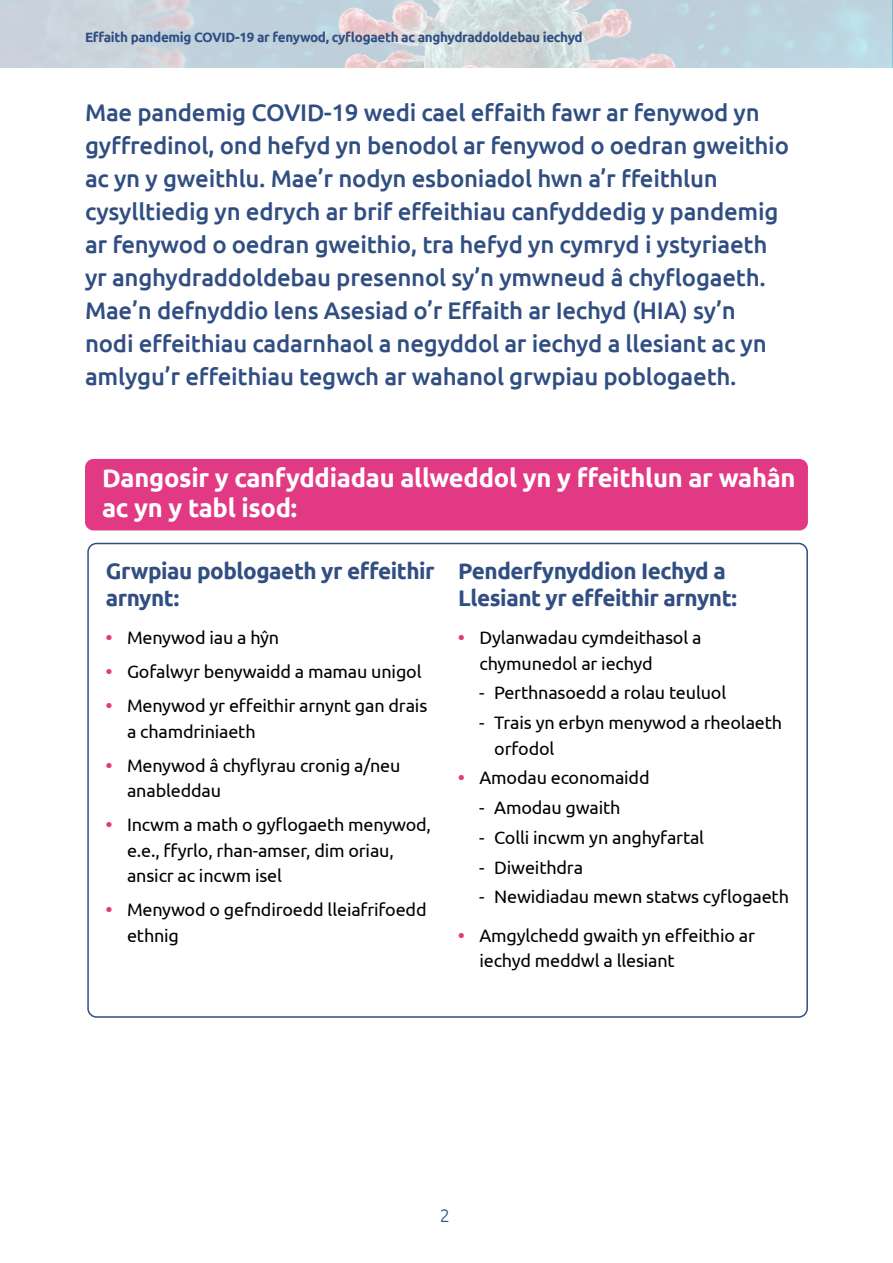
<style>
.page{position:relative;width:893px;height:1263px;background:#fff}
.page>*{position:absolute;margin:0;border:0;box-sizing:border-box;transform-origin:0 0}
.Headings{font:700 25.5px/30px "Ubuntu";letter-spacing:-.01em;color:#fff}
.t1{font:500 24px/33px "Ubuntu";letter-spacing:-.01em;color:#304e82}
.Sub_headings{font:700 22.5px/27px "Ubuntu";letter-spacing:-.02em;color:#304e82}
.t2{font:18px/25.5px "Ubuntu";letter-spacing:-.01em;color:#000}
.t3{font:300 18px "Ubuntu";color:#304e82}
.t4{font:700 13.5px "Ubuntu";letter-spacing:-.025em;color:#304e82}
.s1{font-weight:700;color:#e13983}
</style>
<div class="page">
<img style="left:0;top:0;width:892px;height:67px">
<hr style="left:892px;top:0;width:1px;height:67px;background:#8cb9cb">
<div style="left:85px;top:459px;width:723px;height:71px;background:#e13983;border-radius:9px"></div>
<div style="left:87px;top:543px;width:721px;height:475px;border:2px solid #304e82;border-radius:9px"></div>
<p class="t4" style="left:85px;top:29px;width:499px">Effaith pandemig COVID-19 ar fenywod, cyflogaeth ac anghydraddoldebau iechyd</p>
<p class="t1" style="left:85px;top:95px;width:705px">Mae pandemig COVID-19 wedi cael effaith fawr ar fenywod yn gyffredinol, ond hefyd yn benodol ar fenywod o oedran gweithio ac yn y gweithlu. Mae’r nodyn esboniadol hwn a’r ffeithlun cysylltiedig yn edrych ar brif effeithiau canfyddedig y pandemig ar fenywod o oedran gweithio, tra hefyd yn cymryd i ystyriaeth yr anghydraddoldebau presennol sy’n ymwneud â chyflogaeth.<br>Mae’n defnyddio lens Asesiad o’r Effaith ar Iechyd (HIA) sy’n nodi effeithiau cadarnhaol a negyddol ar iechyd a llesiant ac yn amlygu’r effeithiau tegwch ar wahanol grwpiau poblogaeth.</p>
<p class="Headings" style="left:102px;top:463px;width:695px">Dangosir y canfyddiadau allweddol yn y ffeithlun ar wahân ac yn y tabl isod:</p>
<p class="Sub_headings" style="left:106px;top:557px;width:330px">Grwpiau poblogaeth yr effeithir arnynt:</p>
<p class="t2" style="left:106px;top:624px;width:175px"><span class="s1">•</span> Menywod iau a hŷn</p>
<p class="t2" style="left:106px;top:658px;width:317px"><span class="s1">•</span> Gofalwyr benywaidd a mamau unigol</p>
<p class="t2" style="left:127px;top:692px;width:302px;text-indent:-21px"><span class="s1">•</span> Menywod yr effeithir arnynt gan drais a chamdriniaeth</p>
<p class="t2" style="left:127px;top:752px;width:275px;text-indent:-21px"><span class="s1">•</span> Menywod â chyflyrau cronig a/neu anableddau</p>
<p class="t2" style="left:127px;top:811px;width:305px;text-indent:-21px"><span class="s1">•</span> Incwm a math o gyflogaeth menywod, e.e., ffyrlo, rhan-amser, dim oriau, ansicr ac incwm isel</p>
<p class="t2" style="left:127px;top:896px;width:301px;text-indent:-21px"><span class="s1">•</span> Menywod o gefndiroedd lleiafrifoedd ethnig</p>
<p class="Sub_headings" style="left:458px;top:557px;width:280px">Penderfynyddion Iechyd a<br>Llesiant yr effeithir arnynt:</p>
<p class="t2" style="left:479px;top:624px;width:223px;text-indent:-21px"><span class="s1">•</span> Dylanwadau cymdeithasol a chymunedol ar iechyd</p>
<p class="t2" style="left:479px;top:679px;width:248px">- Perthnasoedd a rolau teuluol</p>
<p class="t2" style="left:494px;top:709px;width:289px;text-indent:-15px">- Trais yn erbyn menywod a rheolaeth orfodol</p>
<p class="t2" style="left:458px;top:764px;width:193px"><span class="s1">•</span> Amodau economaidd</p>
<p class="t2" style="left:479px;top:794px;width:143px">- Amodau gwaith</p>
<p class="t2" style="left:479px;top:824px;width:226px">- Colli incwm yn anghyfartal</p>
<p class="t2" style="left:479px;top:854px;width:105px">- Diweithdra</p>
<p class="t2" style="left:479px;top:883px;width:311px">- Newidiadau mewn statws cyflogaeth</p>
<p class="t2" style="left:479px;top:922px;width:277px;text-indent:-21px"><span class="s1">•</span> Amgylchedd gwaith yn effeithio ar iechyd meddwl a llesiant</p>
<p class="t3" style="left:440px;top:1205px;width:12px">2</p>
</div>
